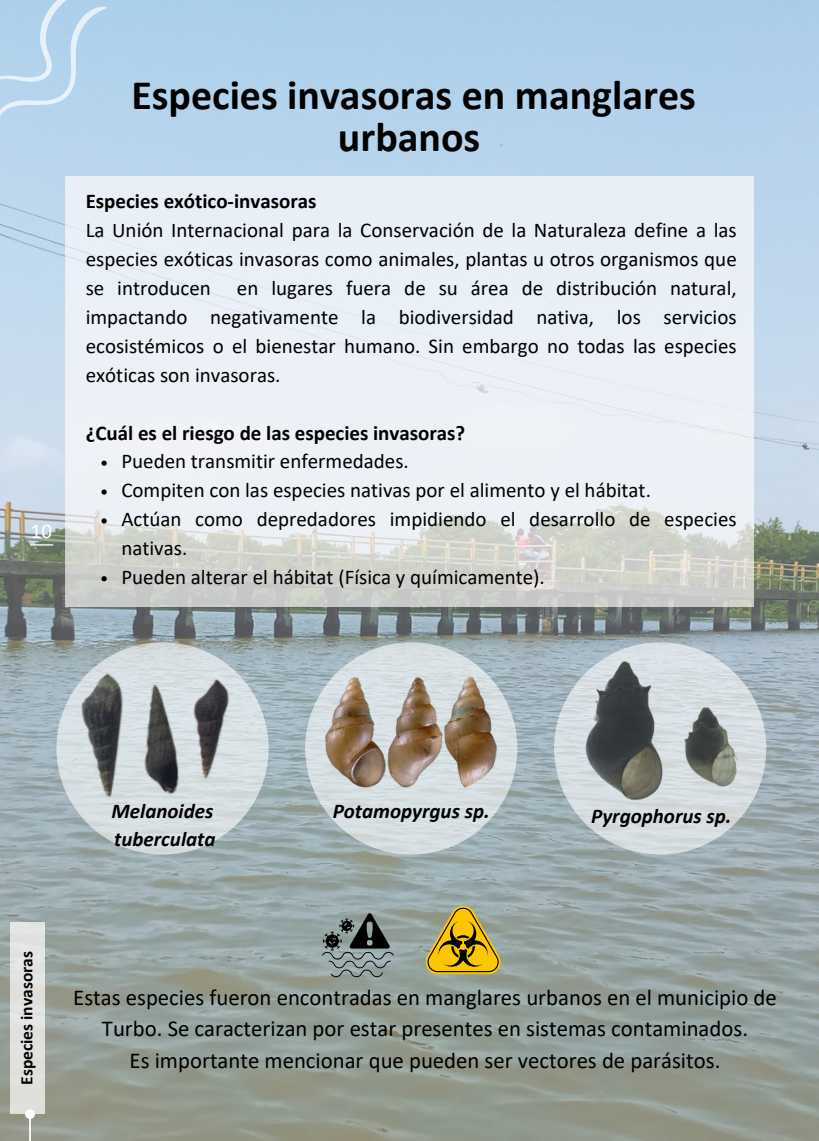
<style>
.page{position:relative;width:819px;height:1141px;background:#fff}
.page>*{position:absolute;margin:0;border:0;box-sizing:border-box;transform-origin:0 0}
.t1{font:700 42px/42px "Calibri";color:#000;text-align:center}
.t2{font:22.75px/31.5px "Calibri";color:#000;text-align:center}
.t3{font:21px/28.9px "Calibri";color:#000;text-align:justify}
.t4{font:700 21px "Calibri";color:#000}
.t5{font:italic 700 21px "Calibri";color:#000}
.t6{font:21px "Calibri";color:#fff}
.t7{font:700 17.5px "Calibri";color:#000}
</style>
<div class="page">
<img style="left:0;top:0;width:819px;height:1141px">
<svg style="left:56px;top:642px;width:213px;height:212px;background:#d5dddf"></svg>
<div style="left:305px;top:642px;width:212px;height:212px;background:#d7dfe3;border-radius:50%"></div>
<img style="left:322px;top:673px;width:178px;height:117px">
<div style="left:554px;top:642px;width:212px;height:212px;background:linear-gradient(to right,#d7dee2,#d6dbdd);border-radius:50%"></div>
<img style="left:66px;top:177px;width:687px;height:429px">
<svg style="left:25px;top:1113px;width:9px;height:28px"></svg>
<div style="left:10px;top:922px;width:35px;height:191px;background:#e1e1df"></div>
<svg style="left:322px;top:913px;width:72px;height:65px;background:#717c7b"></svg>
<svg style="left:425px;top:905px;width:76px;height:69px;background:#b29c37"></svg>
<svg style="left:0;top:0;width:129px;height:197px;background:#bad6ed"></svg>
<svg style="left:30px;top:544px;width:23px;height:1px"></svg>
<img style="left:68px;top:654px;width:180px;height:164px">
<img style="left:580px;top:660px;width:161px;height:143px">
<svg style="left:101px;top:460px;width:6px;height:6px"></svg>
<svg style="left:101px;top:489px;width:6px;height:6px"></svg>
<svg style="left:101px;top:518px;width:6px;height:5px"></svg>
<svg style="left:101px;top:576px;width:6px;height:5px"></svg>
<p class="t6" style="left:31px;top:523px;width:23px">10</p>
<p class="t1" style="left:131px;top:78px;width:566px">Especies invasoras en manglares urbanos</p>
<p class="t4" style="left:86px;top:193px;width:232px">Especies exótico-invasoras</p>
<p class="t3" style="left:86px;top:218px;width:653px">La Unión Internacional para la Conservación de la Naturaleza define a las especies exóticas invasoras como animales, plantas u otros organismos que se introducen en lugares fuera de su área de distribución natural, impactando negativamente la biodiversidad nativa, los servicios ecosistémicos o el bienestar humano. Sin embargo no todas las especies exóticas son invasoras.</p>
<p class="t4" style="left:86px;top:424px;width:381px">¿Cuál es el riesgo de las especies invasoras?</p>
<p class="t3" style="left:121px;top:449px;width:289px">Pueden transmitir enfermedades.</p>
<p class="t3" style="left:121px;top:477px;width:531px">Compiten con las especies nativas por el alimento y el hábitat.</p>
<p class="t3" style="left:121px;top:506px;width:617px">Actúan como depredadores impidiendo el desarrollo de especies nativas.</p>
<p class="t3" style="left:121px;top:564px;width:425px">Pueden alterar el hábitat (Física y químicamente).</p>
<p class="t5" style="left:112px;top:802px;width:103px">Melanoides</p>
<p class="t5" style="left:114px;top:830px;width:103px">tuberculata</p>
<p class="t5" style="left:333px;top:802px;width:158px">Potamopyrgus sp.</p>
<p class="t5" style="left:591px;top:807px;width:142px">Pyrgophorus sp.</p>
<p class="t7" style="left:20px;top:1085px;width:135px;rotate:-90deg">Especies invasoras</p>
<p class="t2" style="left:73px;top:983px;width:705px">Estas especies fueron encontradas en manglares urbanos en el municipio de<br>Turbo. Se caracterizan por estar presentes en sistemas contaminados.</p>
<p class="t2" style="left:130px;top:1046px;width:592px">Es importante mencionar que pueden ser vectores de parásitos.</p>
</div>
